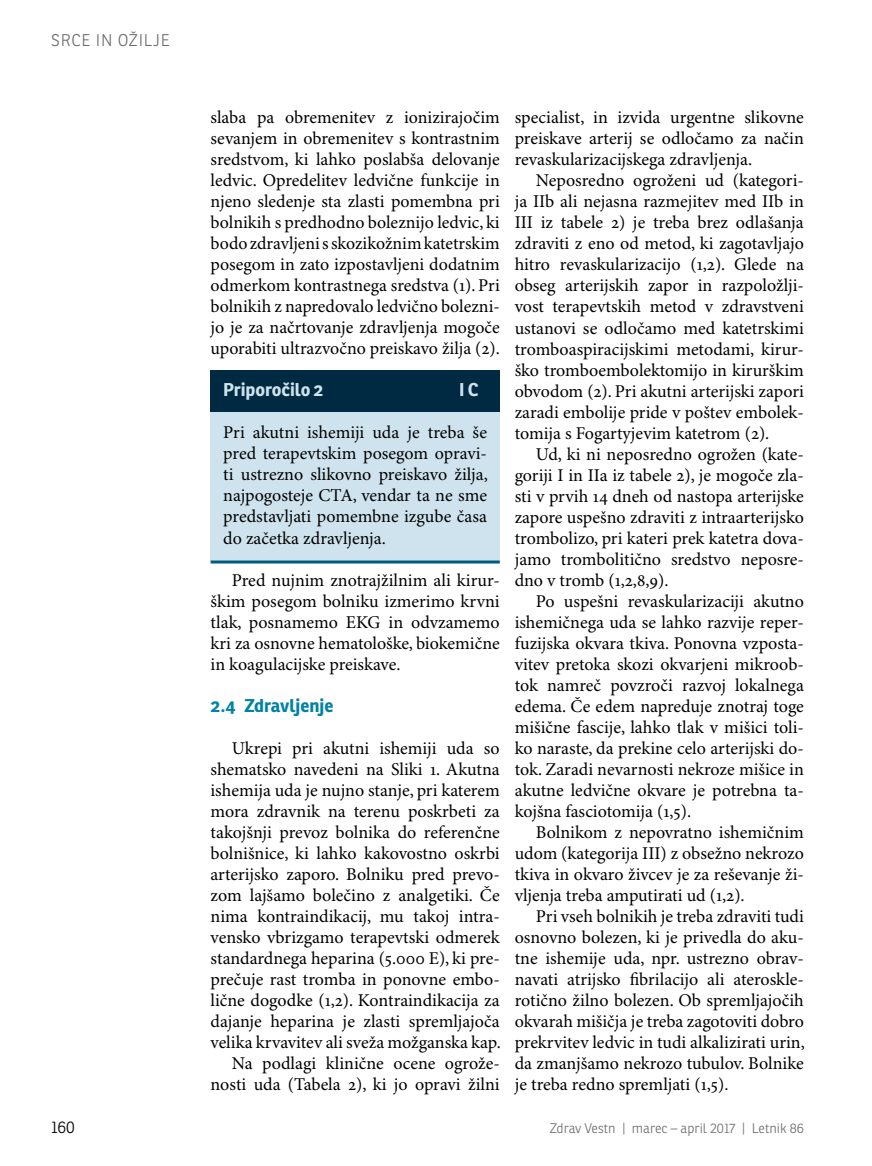
<style>
.page{position:relative;width:872px;height:1166px;background:#fff}
.page>*{position:absolute;margin:0;border:0;box-sizing:border-box;transform-origin:0 0}
.t1{font:18px/21px "Minion Pro";color:#000;text-align:justify}
.t2{font:700 18px "Ronnia";color:#cfe3ee}
.t3{font:700 18px "Ronnia";color:#0082a5}
.t4{font:300 16.5px "Ronnia";letter-spacing:.05em;color:#6d6e71}
.t5{font:300 16.5px "Ronnia";color:#000}
.t6{font:300 13.5px "Ronnia";color:#6d6e71}
</style>
<div class="page">
<div style="left:210px;top:370px;width:290px;height:43px;background:#002a41"></div>
<div style="left:210px;top:412px;width:290px;height:149px;background:#cfe3ee"></div>
<hr style="left:210px;top:560px;width:290px;height:3px;background:#005b7f">
<p class="t4" style="left:51px;top:30px;width:120px">Srce in ožilje</p>
<p class="t1" style="left:210px;top:108px;width:291px">slaba pa obremenitev z ionizirajočim sevanjem in obremenitev s kontrastnim sredstvom, ki lahko poslabša delovanje ledvic. Opredelitev ledvične funkcije in njeno sledenje sta zlasti pomembna pri bolnikih s predhodno boleznijo ledvic, ki bodo zdravljeni s skozikožnim katetrskim posegom in zato izpostavljeni dodatnim odmerkom kontrastnega sredstva (1). Pri bolnikih z napredovalo ledvično bolezni&shy;jo je za načrtovanje zdravljenja mogoče uporabiti ultrazvočno preiskavo žilja (2).</p>
<p class="t2" style="left:223px;top:378px;width:102px">Priporočilo 2</p>
<p class="t2" style="left:459px;top:378px;width:21px">I C</p>
<p class="t1" style="left:223px;top:423px;width:266px">Pri akutni ishemiji uda je treba še pred terapevtskim posegom opravi&shy;ti ustrezno slikovno preiskavo žilja, najpogosteje CTA, vendar ta ne sme predstavljati pomembne izgube časa do začetka zdravljenja.</p>
<p class="t1" style="left:210px;top:570px;width:291px;text-indent:21px">Pred nujnim znotrajžilnim ali kirur&shy;škim posegom bolniku izmerimo krvni tlak, posnamemo EKG in odvzamemo kri za osnovne hematološke, biokemične in koagulacijske preiskave.</p>
<p class="t3" style="left:210px;top:693px;width:124px">2.4 Zdravljenje</p>
<p class="t1" style="left:210px;top:738px;width:292px;text-align:right">Ukrepi pri akutni ishemiji uda so shematsko navedeni na Sliki 1. Akutna ishemija uda je nujno stanje, pri katerem mora zdravnik na terenu poskrbeti za takojšnji prevoz bolnika do referenčne bolnišnice, ki lahko kakovostno oskrbi arterijsko zaporo. Bolniku pred prevo&shy;zom lajšamo bolečino z analgetiki. Če nima kontraindikacij, mu takoj intra&shy;vensko vbrizgamo terapevtski odmerek standardnega heparina (5.000 E), ki pre&shy;prečuje rast tromba in ponovne embo&shy;lične dogodke (1,2). Kontraindikacija za dajanje heparina je zlasti spremljajoča velika krvavitev ali sveža možganska kap.<br>Na podlagi klinične ocene ogrože&shy;nosti uda (Tabela 2), ki jo opravi žilni</p>
<p class="t1" style="left:514px;top:108px;width:291px">specialist, in izvida urgentne slikovne preiskave arterij se odločamo za način revaskularizacijskega zdravljenja.</p>
<p class="t1" style="left:514px;top:171px;width:291px;text-indent:21px">Neposredno ogroženi ud (kategori&shy;ja IIb ali nejasna razmejitev med IIb in III iz tabele 2) je treba brez odlašanja zdraviti z eno od metod, ki zagotavljajo hitro revaskularizacijo (1,2). Glede na obseg arterijskih zapor in razpoložlji&shy;vost terapevtskih metod v zdravstveni ustanovi se odločamo med katetrskimi tromboaspiracijskimi metodami, kirur&shy;ško tromboembolektomijo in kirurškim obvodom (2). Pri akutni arterijski zapori zaradi embolije pride v poštev embolek&shy;tomija s Fogartyjevim katetrom (2).</p>
<p class="t1" style="left:514px;top:444px;width:291px;text-indent:21px">Ud, ki ni neposredno ogrožen (kate&shy;goriji I in IIa iz tabele 2), je mogoče zla&shy;sti v prvih 14 dneh od nastopa arterijske zapore uspešno zdraviti z intraarterijsko trombolizo, pri kateri prek katetra dova&shy;jamo trombolitično sredstvo neposre&shy;dno v tromb (1,2,8,9).</p>
<p class="t1" style="left:514px;top:591px;width:291px;text-indent:21px">Po uspešni revaskularizaciji akutno ishemičnega uda se lahko razvije reper&shy;fuzijska okvara tkiva. Ponovna vzposta&shy;vitev pretoka skozi okvarjeni mikroob&shy;tok namreč povzroči razvoj lokalnega edema. Če edem napreduje znotraj toge mišične fascije, lahko tlak v mišici toli&shy;ko naraste, da prekine celo arterijski do&shy;tok. Zaradi nevarnosti nekroze mišice in akutne ledvične okvare je potrebna ta&shy;kojšna fasciotomija (1,5).</p>
<p class="t1" style="left:514px;top:822px;width:291px;text-indent:21px">Bolnikom z nepovratno ishemičnim udom (kategorija III) z obsežno nekrozo tkiva in okvaro živcev je za reševanje ži&shy;vljenja treba amputirati ud (1,2).</p>
<p class="t1" style="left:514px;top:906px;width:292px;text-indent:21px">Pri vseh bolnikih je treba zdraviti tudi osnovno bolezen, ki je privedla do aku&shy;tne ishemije uda, npr. ustrezno obrav&shy;navati atrijsko fibrilacijo ali ateroskle&shy;rotično žilno bolezen. Ob spremljajočih okvarah mišičja je treba zagotoviti dobro prekrvitev ledvic in tudi alkalizirati urin, da zmanjšamo nekrozo tubulov. Bolnike je treba redno spremljati (1,5).</p>
<p class="t5" style="left:51px;top:1116px;width:25px">160</p>
<p class="t6" style="left:550px;top:1119px;width:256px">Zdrav Vestn | marec – april 2017 | Letnik 86</p>
</div>
